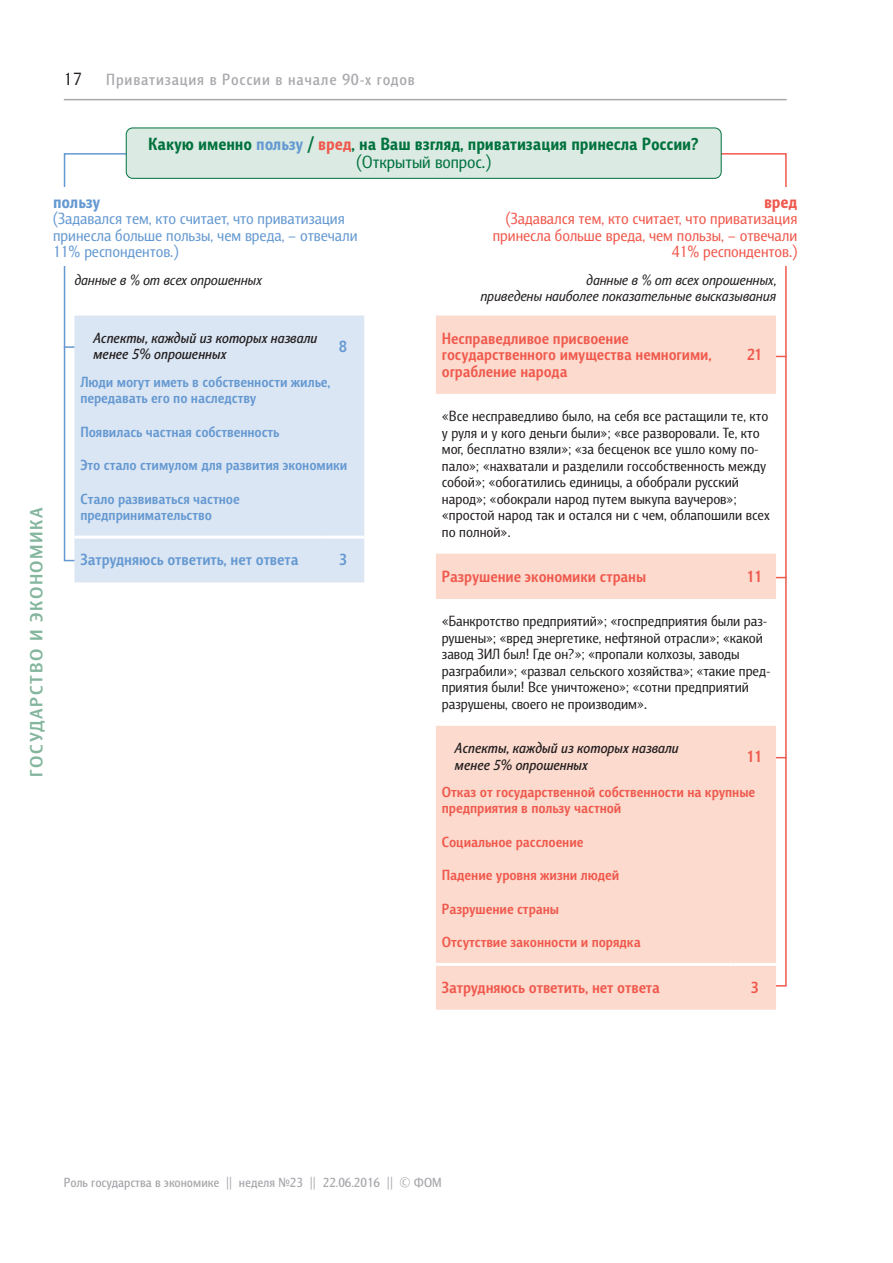
<style>
.page{position:relative;width:893px;height:1263px;background:#fff}
.page>*{position:absolute;margin:0;border:0;box-sizing:border-box;transform-origin:0 0}
.t1{font:800 18px/18px "Barnaul Grotesk";color:#00723e;text-align:center}
.t2{font:700 18px "Barnaul Grotesk";color:#84b69d;scale:1.1 1}
.t3{font:800 18px "Barnaul Grotesk";color:#6599d1}
.t4{font:800 18px "Barnaul Grotesk";color:#f0594d}
.t5{font:18px "Barnaul Grotesk";color:#231f20}
.t6{font:700 16.5px/16.5px "Barnaul Grotesk";color:#f0594d}
.t7{font:16.5px/16.5px "Barnaul Grotesk";color:#6599d1}
.t8{font:16.5px/16.5px "Barnaul Grotesk";color:#f0594d;text-align:right}
.t9{font:500 16.5px "Barnaul Grotesk";letter-spacing:.05em;color:#a8a9ad}
.t10{font:700 16.5px "Barnaul Grotesk";color:#6599d1}
.t11{font:15px/16.5px "Barnaul Grotesk";letter-spacing:.005em;color:#231f20}
.t12{font:700 15px/16.5px "Barnaul Grotesk";color:#6599d1}
.t13{font:700 15px/16.5px "Barnaul Grotesk";color:#f0594d}
.t14{font:italic 500 15px/16.5px "Barnaul Grotesk";color:#231f20}
.t15{font:italic 15px/16.5px "Barnaul Grotesk";color:#231f20;text-align:right}
.t16{font:500 13.5px "Barnaul Grotesk";color:#a8a9ad}
.s1{color:#6599d1}
.s2{color:#f0594d}
.s3{font-weight:400}
</style>
<div class="page">
<hr style="left:64px;top:99px;width:723px;height:1px;background:#a8a9ad">
<svg style="left:599px;top:153px;width:188px;height:834px"></svg>
<svg style="left:63px;top:152px;width:170px;height:410px"></svg>
<hr style="left:619px;top:356px;width:168px;height:1px;background:#f0594d">
<hr style="left:619px;top:577px;width:168px;height:1px;background:#f0594d">
<hr style="left:619px;top:757px;width:168px;height:1px;background:#f0594d">
<hr style="left:64px;top:346px;width:170px;height:2px;background:#6599d1">
<div style="left:126px;top:128px;width:595px;height:50px;background:#dbeae2;border-radius:7px"></div>
<div style="left:126px;top:128px;width:596px;height:51px;border:1px solid #00723e;border-radius:7px"></div>
<div style="left:53px;top:187px;width:325px;height:78px;background:#fff"></div>
<div style="left:471px;top:187px;width:326px;height:78px;background:#fff"></div>
<div style="left:74px;top:316px;width:290px;height:266px;background:#dbe6f4"></div>
<hr style="left:74px;top:536px;width:248px;height:3px;background:#fff">
<hr style="left:322px;top:536px;width:42px;height:3px;background:#fff">
<svg style="left:436px;top:316px;width:340px;height:694px;fill:#fcdace"></svg>
<hr style="left:436px;top:963px;width:297px;height:3px;background:#fff">
<hr style="left:733px;top:963px;width:43px;height:3px;background:#fff">
<p class="t5" style="left:64px;top:69px;width:19px">17</p>
<p class="t9" style="left:106px;top:70px;width:310px">Приватизация в России в начале 90-х годов</p>
<p class="t1" style="left:148px;top:134px;width:552px">Какую именно <span class="s1">пользу</span> / <span class="s2">вред</span>, на Ваш взгляд, приватизация принесла России? <span class="s3">(Открытый вопрос.)</span></p>
<p class="t3" style="left:53px;top:191px;width:49px">пользу</p>
<p class="t7" style="left:53px;top:210px;width:306px">(Задавался тем, кто считает, что приватизация принесла больше пользы, чем вреда, – отвечали<br>11% респондентов.)</p>
<p class="t15" style="left:74px;top:271px;width:189px">данные в % от всех опрошенных</p>
<p class="t2" style="left:26px;top:777px;width:246px;rotate:-90deg">Государство и экономика</p>
<p class="t14" style="left:93px;top:329px;width:225px">Аспекты, каждый из которых назвали менее 5% опрошенных</p>
<p class="t10" style="left:339px;top:336px;width:9px">8</p>
<p class="t12" style="left:80px;top:373px;width:251px">Люди могут иметь в собственности жилье, передавать его по наследству</p>
<p class="t12" style="left:80px;top:423px;width:201px">Появилась частная собственность</p>
<p class="t12" style="left:80px;top:456px;width:268px">Это стало стимулом для развития экономики</p>
<p class="t12" style="left:80px;top:490px;width:161px">Стало развиваться частное предпринимательство</p>
<p class="t10" style="left:80px;top:550px;width:220px">Затрудняюсь ответить, нет ответа</p>
<p class="t10" style="left:339px;top:550px;width:9px">3</p>
<p class="t4" style="left:764px;top:191px;width:35px">вред</p>
<p class="t8" style="left:493px;top:210px;width:306px">(Задавался тем, кто считает, что приватизация принесла больше вреда, чем пользы, – отвечали<br>41% респондентов.)</p>
<p class="t15" style="left:480px;top:271px;width:297px">данные в % от всех опрошенных,<br>приведены наиболее показательные высказывания</p>
<p class="t6" style="left:442px;top:330px;width:271px">Несправедливое присвоение государственного имущества немногими, ограбление народа</p>
<p class="t6" style="left:747px;top:346px;width:17px">21</p>
<p class="t11" style="left:442px;top:408px;width:329px">«Все несправедливо было, на себя все растащили те, кто у руля и у кого деньги были»; «все разворовали. Те, кто мог, бесплатно взяли»; «за бесценок все ушло кому по&shy;пало»; «нахватали и разделили госсобственность между собой»; «обогатились единицы, а обобрали русский народ»; «обокрали народ путем выкупа ваучеров»; «простой народ так и остался ни с чем, облапошили всех по полной».</p>
<p class="t6" style="left:442px;top:568px;width:206px">Разрушение экономики страны</p>
<p class="t6" style="left:747px;top:568px;width:17px">11</p>
<p class="t11" style="left:442px;top:613px;width:330px">«Банкротство предприятий»; «госпредприятия были раз&shy;рушены»; «вред энергетике, нефтяной отрасли»; «какой завод ЗИЛ был! Где он?»; «пропали колхозы, заводы разграбили»; «развал сельского хозяйства»; «такие пред&shy;приятия были! Все уничтожено»; «сотни предприятий разрушены, своего не производим».</p>
<p class="t14" style="left:455px;top:739px;width:225px">Аспекты, каждый из которых назвали менее 5% опрошенных</p>
<p class="t6" style="left:747px;top:748px;width:17px">11</p>
<p class="t13" style="left:442px;top:783px;width:315px">Отказ от государственной собственности на крупные предприятия в пользу частной</p>
<p class="t13" style="left:442px;top:833px;width:143px">Социальное расслоение</p>
<p class="t13" style="left:442px;top:867px;width:179px">Падение уровня жизни людей</p>
<p class="t13" style="left:442px;top:900px;width:119px">Разрушение страны</p>
<p class="t13" style="left:442px;top:934px;width:200px">Отсутствие законности и порядка</p>
<p class="t6" style="left:442px;top:978px;width:220px">Затрудняюсь ответить, нет ответа</p>
<p class="t6" style="left:751px;top:978px;width:9px">3</p>
<p class="t16" style="left:64px;top:1175px;width:379px">Роль государства в экономике || неделя №23 || 22.06.2016 || © ФОМ</p>
</div>
